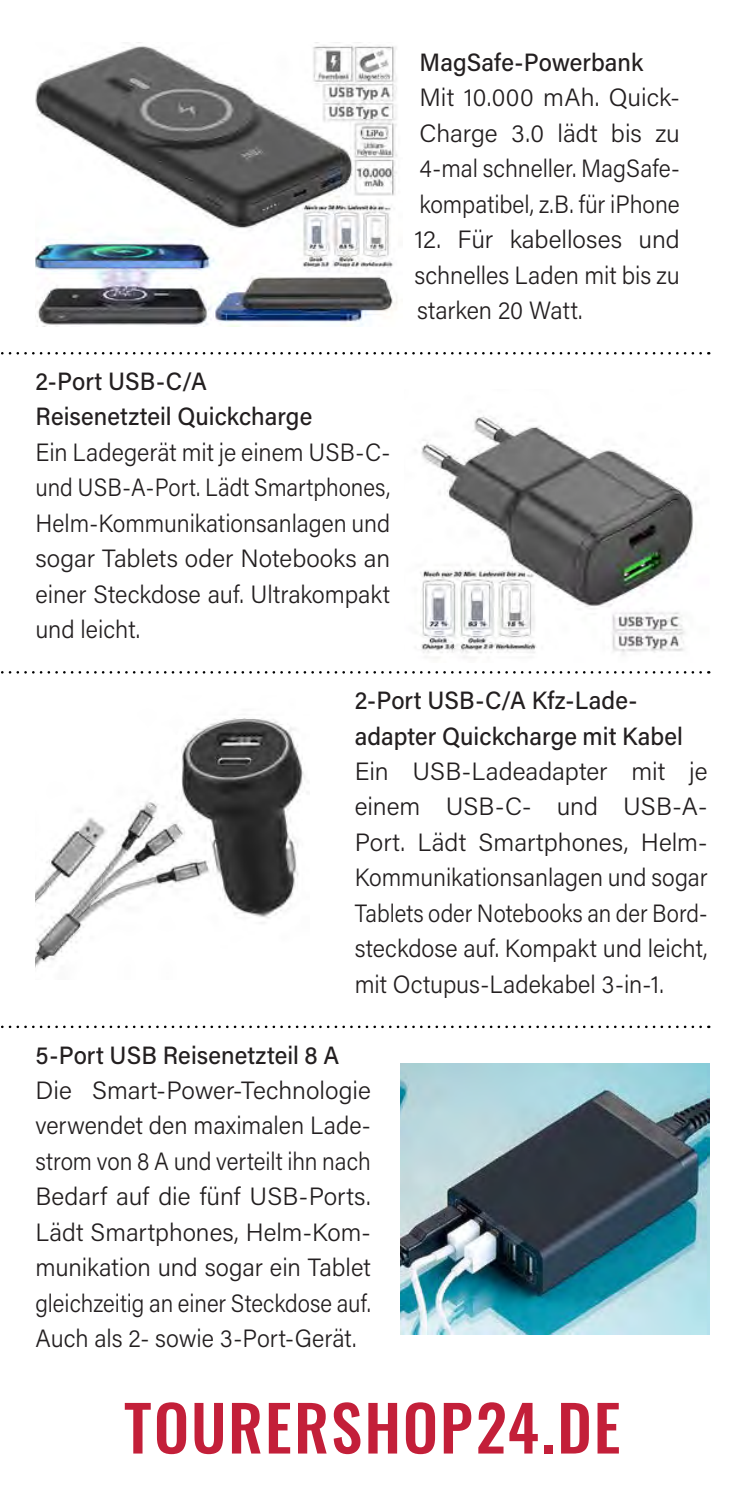
<style>
.page{position:relative;width:745px;height:1489px;background:#fff}
.page>*{position:absolute;margin:0;border:0;box-sizing:border-box;transform-origin:0 0}
.t1{font:500 62.5px "Oswald";letter-spacing:.035em;color:#c31f39}
.t2{font:300 25px/35.5px "Acumin Pro";color:#231f20;text-align:justify}
.t3{font:300 25px/35.5px "Acumin Pro";color:#231f20;text-align:justify;scale:.95 1}
.t4{font:500 25px/35.5px "Acumin Pro";letter-spacing:.005em;color:#231f20;scale:.95 1}
</style>
<div class="page">
<img style="left:35px;top:45px;width:363px;height:281px">
<svg style="left:1px;top:352px;width:699px;height:2px"></svg>
<svg style="left:1px;top:671px;width:699px;height:2px"></svg>
<svg style="left:1px;top:1025px;width:699px;height:3px"></svg>
<img style="left:420px;top:415px;width:276px;height:244px">
<img style="left:35px;top:718px;width:273px;height:250px">
<img style="left:400px;top:1063px;width:309px;height:271px">
<p class="t4" style="left:35px;top:362px;width:292px">2-Port USB-C/A<br>Reisenetzteil Quickcharge</p>
<p class="t3" style="left:35px;top:433px;width:375px">Ein Ladegerät mit je einem USB-C&shy;und USB-A-Port. Lädt Smartphones, Helm-Kommunikationsanlagen und sogar Tablets oder Notebooks an einer Steckdose auf. Ultrakompakt und leicht.</p>
<p class="t4" style="left:419px;top:43px;width:237px">MagSafe-Powerbank</p>
<p class="t2" style="left:419px;top:79px;width:262px">Mit 10.000 mAh. Quick-Charge 3.0 lädt bis zu 4-mal schneller. MagSafe&shy;kompatibel, z.B. für iPhone</p>
<p class="t2" style="left:414px;top:221px;width:267px">12. Für kabelloses und schnelles Laden mit bis zu starken 20 Watt.</p>
<p class="t4" style="left:354px;top:681px;width:347px">2-Port USB-C/A Kfz-Lade&shy;adapter Quickcharge mit Kabel</p>
<p class="t2" style="left:354px;top:752px;width:354px">Ein USB-Ladeadapter mit je einem USB-C- und USB-A-Port. Lädt Smartphones, Helm-Kommunikationsanlagen und sogar Tablets oder Notebooks an der Bord&shy;steckdose auf. Kompakt und leicht, mit Octupus-Ladekabel 3-in-1.</p>
<p class="t4" style="left:35px;top:1035px;width:321px">5-Port USB Reisenetzteil 8 A</p>
<p class="t2" style="left:35px;top:1071px;width:337px">Die Smart-Power-Technologie verwendet den maximalen Lade&shy;strom von 8 A und verteilt ihn nach Bedarf auf die fünf USB-Ports.<br>Lädt Smartphones, Helm-Kom&shy;munikation und sogar ein Tablet gleichzeitig an einer Steckdose auf.<br>Auch als 2- sowie 3-Port-Gerät.</p>
<h1 class="t1" style="left:124px;top:1384px;width:497px">TOURERSHOP24.DE</h1>
</div>
